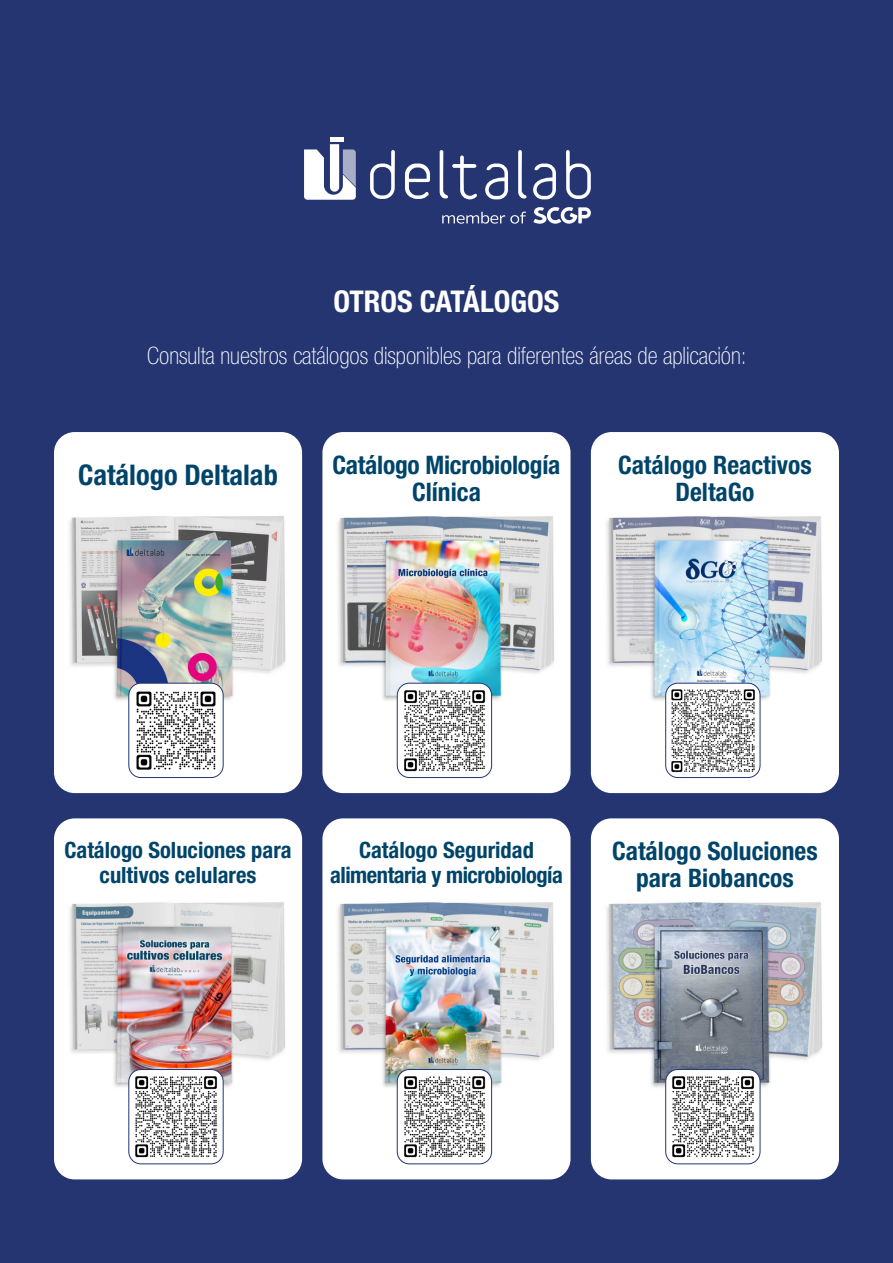
<style>
.page{position:relative;width:893px;height:1263px;background:#253572}
.page>*{position:absolute;margin:0;border:0;box-sizing:border-box;transform-origin:0 0}
.t1{font:700 condensed 30px "Helvetica Neue LT Std";color:#fff}
.t2{font:700 condensed 28.5px "Helvetica Neue LT Std";color:#00446a}
.t3{font:700 condensed 25.5px "Helvetica Neue LT Std";color:#00446a}
.t4{font:100 condensed 24px "Helvetica Neue LT Std";color:#fff}
.t5{font:700 condensed 22.5px "Helvetica Neue LT Std";color:#00446a}
.t6{font:700 condensed 22.5px "Helvetica Neue LT Std";letter-spacing:-.02em;color:#00446a}
</style>
<div class="page">
<div style="left:55px;top:433px;width:246px;height:359px;background:#fff;border-radius:20px"></div>
<div style="left:54px;top:432px;width:248px;height:361px;border:2px solid #fff;border-radius:20px"></div>
<div style="left:323px;top:433px;width:247px;height:359px;background:#fff;border-radius:20px"></div>
<div style="left:322px;top:432px;width:248px;height:361px;border:2px solid #fff;border-radius:20px"></div>
<div style="left:55px;top:819px;width:246px;height:359px;background:#fff;border-radius:20px"></div>
<div style="left:54px;top:818px;width:248px;height:361px;border:2px solid #fff;border-radius:20px"></div>
<div style="left:323px;top:819px;width:247px;height:359px;background:#fff;border-radius:20px"></div>
<div style="left:322px;top:818px;width:248px;height:361px;border:2px solid #fff;border-radius:20px"></div>
<div style="left:592px;top:433px;width:246px;height:359px;background:#fff;border-radius:20px"></div>
<div style="left:591px;top:432px;width:248px;height:361px;border:2px solid #fff;border-radius:20px"></div>
<div style="left:592px;top:819px;width:246px;height:359px;background:#fff;border-radius:20px"></div>
<div style="left:591px;top:818px;width:248px;height:361px;border:2px solid #fff;border-radius:20px"></div>
<svg style="left:304px;top:144px;width:52px;height:56px"></svg>
<hr style="left:330px;top:137px;width:14px;height:4px;background:#fff">
<svg style="left:370px;top:150px;width:25px;height:49px"></svg>
<svg style="left:566px;top:150px;width:25px;height:49px"></svg>
<svg style="left:518px;top:150px;width:9px;height:49px"></svg>
<svg style="left:405px;top:164px;width:25px;height:35px"></svg>
<svg style="left:440px;top:150px;width:37px;height:49px"></svg>
<svg style="left:485px;top:164px;width:23px;height:35px"></svg>
<svg style="left:533px;top:164px;width:23px;height:35px"></svg>
<svg style="left:533px;top:207px;width:58px;height:17px"></svg>
<svg style="left:442px;top:212px;width:84px;height:12px"></svg>
<img style="left:69px;top:516px;width:217px;height:205px">
<img style="left:337px;top:516px;width:217px;height:205px">
<img style="left:606px;top:516px;width:216px;height:205px">
<img style="left:606px;top:902px;width:216px;height:205px">
<img style="left:69px;top:902px;width:216px;height:205px">
<img style="left:337px;top:902px;width:217px;height:205px">
<img style="left:129px;top:683px;width:94px;height:94px">
<div style="left:129px;top:683px;width:94px;height:95px;border:1px solid #253572;border-radius:12px"></div>
<img style="left:397px;top:683px;width:95px;height:94px">
<div style="left:397px;top:683px;width:95px;height:95px;border:1px solid #253572;border-radius:12px"></div>
<img style="left:666px;top:683px;width:94px;height:94px">
<div style="left:665px;top:683px;width:95px;height:95px;border:1px solid #253572;border-radius:12px"></div>
<img style="left:666px;top:1069px;width:94px;height:95px">
<div style="left:665px;top:1069px;width:95px;height:95px;border:1px solid #253572;border-radius:12px"></div>
<img style="left:129px;top:1069px;width:94px;height:95px">
<div style="left:129px;top:1069px;width:94px;height:95px;border:1px solid #253572;border-radius:12px"></div>
<img style="left:397px;top:1069px;width:95px;height:95px">
<div style="left:397px;top:1069px;width:95px;height:95px;border:1px solid #253572;border-radius:12px"></div>
<p class="t1" style="left:333px;top:283px;width:228px">OTROS CATÁLOGOS</p>
<p class="t4" style="left:147px;top:342px;width:601px">Consulta nuestros catálogos disponibles para diferentes áreas de aplicación:</p>
<p class="t2" style="left:78px;top:458px;width:201px">Catálogo Deltalab</p>
<p class="t3" style="left:332px;top:449px;width:230px">Catálogo Microbiología</p>
<p class="t3" style="left:412px;top:476px;width:70px">Clínica</p>
<p class="t3" style="left:618px;top:449px;width:195px">Catálogo Reactivos</p>
<p class="t3" style="left:675px;top:476px;width:80px">DeltaGo</p>
<p class="t5" style="left:64px;top:836px;width:229px">Catálogo Soluciones para</p>
<p class="t5" style="left:100px;top:862px;width:158px">cultivos celulares</p>
<p class="t5" style="left:359px;top:836px;width:176px">Catálogo Seguridad</p>
<p class="t6" style="left:330px;top:862px;width:234px">alimentaria y microbiología</p>
<p class="t3" style="left:612px;top:835px;width:207px">Catálogo Soluciones</p>
<p class="t3" style="left:636px;top:862px;width:159px">para Biobancos</p>
</div>
